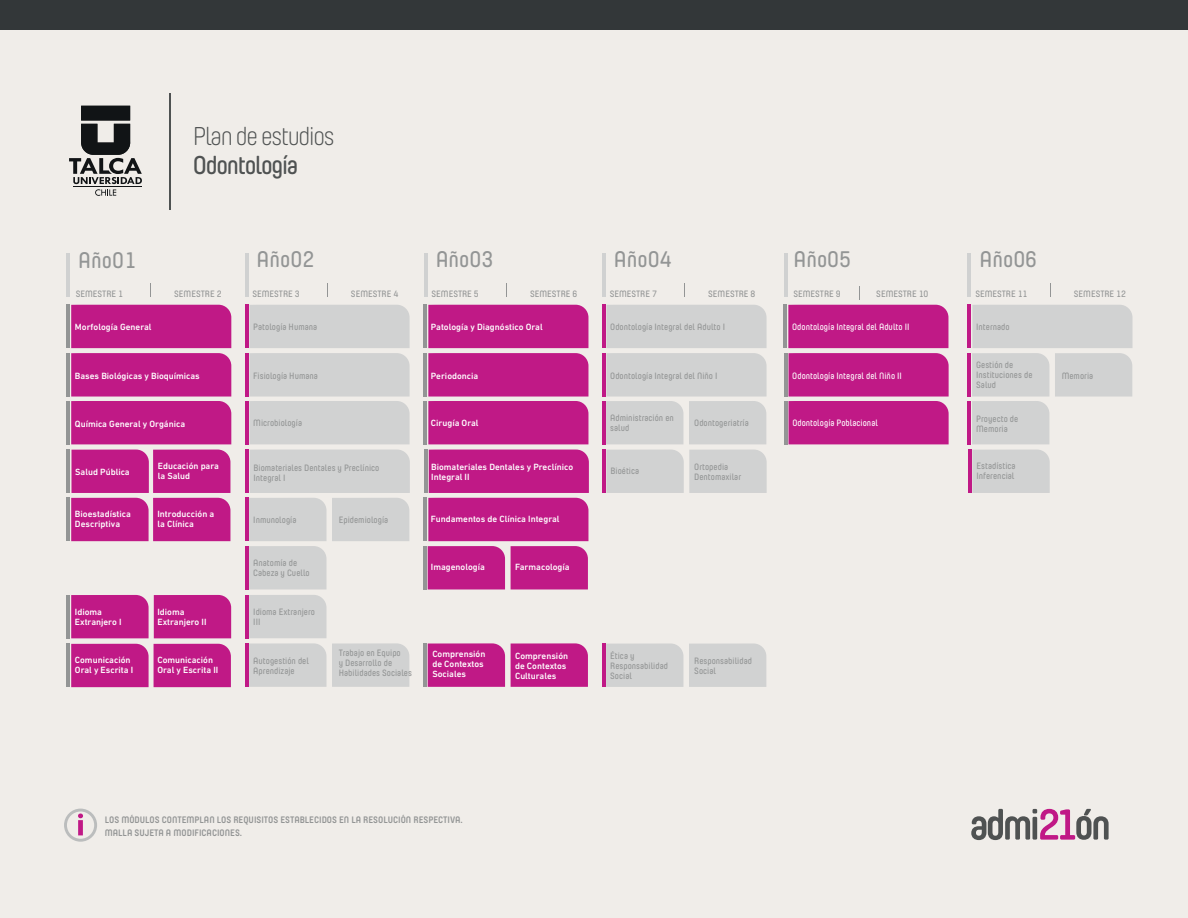
<style>
.page{position:relative;width:1188px;height:918px;background:#f0ede9}
.page>*{position:absolute;margin:0;border:0;box-sizing:border-box;transform-origin:0 0}
.t1{font:300 25.65px "Yummo";letter-spacing:-.05em;color:#4f5252}
.t2{font:600 25.65px "Yummo";letter-spacing:-.05em;color:#4f5252}
.t3{font:600 22.5px "Yummo";color:#939595}
.t4{font:700 9.45px/12.9px "Yummo";color:#939595}
.t5{font:600 9.15px/10.1px "Yummo";color:#939595}
.t6{font:500 9.15px/10.1px "DIN Next LT Pro";color:#fff}
.t7{font:600 9.15px "Yummo";color:#fff}
</style>
<div class="page">
<div style="left:0;top:0;width:1188px;height:30px;background:#333739"></div>
<hr style="left:67px;top:254px;width:3px;height:43px;background:#d0d1d1">
<hr style="left:245px;top:254px;width:3px;height:43px;background:#d0d1d1">
<svg style="left:327px;top:283px;width:1px;height:13px"></svg>
<hr style="left:424px;top:254px;width:3px;height:43px;background:#d0d1d1">
<svg style="left:506px;top:283px;width:1px;height:13px"></svg>
<hr style="left:602px;top:254px;width:3px;height:43px;background:#d0d1d1">
<hr style="left:784px;top:254px;width:3px;height:43px;background:#d0d1d1">
<hr style="left:245px;top:546px;width:3px;height:43px;background:#c01986">
<hr style="left:424px;top:546px;width:3px;height:43px;background:#939595">
<hr style="left:67px;top:305px;width:3px;height:43px;background:#939595">
<hr style="left:67px;top:353px;width:3px;height:43px;background:#939595">
<hr style="left:67px;top:595px;width:3px;height:43px;background:#939595">
<div style="left:71px;top:595px;width:160px;height:43px;background:#c01986"></div>
<hr style="left:245px;top:305px;width:3px;height:43px;background:#c01986">
<hr style="left:245px;top:353px;width:3px;height:43px;background:#c01986">
<hr style="left:245px;top:595px;width:3px;height:43px;background:#c01986">
<hr style="left:424px;top:450px;width:3px;height:43px;background:#939595">
<hr style="left:424px;top:305px;width:3px;height:43px;background:#939595">
<hr style="left:424px;top:353px;width:3px;height:43px;background:#939595">
<svg style="left:428px;top:305px;width:160px;height:139px;background:#c3298d"></svg>
<hr style="left:424px;top:401px;width:3px;height:43px;background:#939595">
<hr style="left:602px;top:305px;width:3px;height:43px;background:#c01986">
<hr style="left:602px;top:353px;width:3px;height:43px;background:#c01986">
<hr style="left:784px;top:305px;width:3px;height:43px;background:#939595">
<hr style="left:67px;top:450px;width:3px;height:43px;background:#939595">
<hr style="left:67px;top:498px;width:3px;height:43px;background:#939595">
<svg style="left:71px;top:450px;width:159px;height:91px;background:#c42e90"></svg>
<div style="left:71px;top:644px;width:160px;height:43px;background:#c01986"></div>
<hr style="left:67px;top:644px;width:3px;height:43px;background:#939595">
<hr style="left:245px;top:498px;width:3px;height:43px;background:#c01986">
<div style="left:511px;top:643px;width:77px;height:44px;background:#c01986"></div>
<div style="left:428px;top:643px;width:77px;height:44px;background:#c01986"></div>
<hr style="left:424px;top:643px;width:3px;height:44px;background:#939595">
<svg style="left:606px;top:305px;width:161px;height:139px;background:#d3d4d4"></svg>
<hr style="left:602px;top:401px;width:3px;height:43px;background:#c01986">
<hr style="left:968px;top:253px;width:3px;height:44px;background:#d0d1d1">
<svg style="left:1050px;top:283px;width:1px;height:13px"></svg>
<hr style="left:968px;top:305px;width:3px;height:43px;background:#c01986">
<hr style="left:968px;top:353px;width:3px;height:43px;background:#c01986">
<svg style="left:972px;top:305px;width:160px;height:139px"></svg>
<hr style="left:968px;top:401px;width:3px;height:43px;background:#c01986">
<div style="left:972px;top:450px;width:78px;height:43px;background:#d1d2d2"></div>
<hr style="left:968px;top:450px;width:3px;height:43px;background:#c01986">
<hr style="left:784px;top:353px;width:3px;height:43px;background:#939595">
<svg style="left:788px;top:305px;width:161px;height:139px;background:#c3298d"></svg>
<hr style="left:784px;top:401px;width:3px;height:43px;background:#939595">
<div style="left:606px;top:450px;width:161px;height:43px;background:#d1d2d2"></div>
<hr style="left:602px;top:450px;width:3px;height:43px;background:#c01986">
<div style="left:689px;top:644px;width:77px;height:43px;background:#d1d2d2"></div>
<div style="left:606px;top:644px;width:77px;height:43px;background:#d1d2d2"></div>
<hr style="left:602px;top:644px;width:3px;height:43px;background:#c01986">
<svg style="left:428px;top:450px;width:161px;height:139px;background:#c42c8f"></svg>
<hr style="left:424px;top:498px;width:3px;height:43px;background:#939595">
<svg style="left:249px;top:305px;width:161px;height:139px;background:#d3d4d3"></svg>
<hr style="left:245px;top:401px;width:3px;height:43px;background:#c01986">
<svg style="left:249px;top:450px;width:161px;height:139px"></svg>
<hr style="left:245px;top:450px;width:3px;height:43px;background:#c01986">
<div style="left:332px;top:643px;width:77px;height:44px;background:#d1d2d2"></div>
<svg style="left:249px;top:595px;width:77px;height:92px;background:#d3d3d3"></svg>
<hr style="left:245px;top:643px;width:3px;height:44px;background:#c01986">
<svg style="left:71px;top:305px;width:160px;height:139px;background:#c3298d"></svg>
<hr style="left:67px;top:401px;width:3px;height:43px;background:#939595">
<svg style="left:971px;top:809px;width:138px;height:31px"></svg>
<svg style="left:78px;top:814px;width:5px;height:21px"></svg>
<div style="left:64px;top:809px;width:33px;height:33px;border:3px solid #bbbdbd;border-radius:50%"></div>
<hr style="left:170px;top:93px;width:1px;height:117px;background:#4f5252">
<svg style="left:69px;top:106px;width:73px;height:90px"></svg>
<hr style="left:73px;top:186px;width:69px;height:1px;background:#111416">
<svg style="left:859px;top:286px;width:1px;height:13px"></svg>
<h1 class="t1" style="left:193px;top:121px;width:143px">Plan de estudios</h1>
<h1 class="t2" style="left:193px;top:144px;width:107px">Odontología</h1>
<h2 class="t3" style="left:78px;top:242px;width:59px">Año01</h2>
<h2 class="t3" style="left:257px;top:241px;width:59px">Año02</h2>
<p class="t5" style="left:76px;top:288px;width:49px">SEMESTRE 1</p>
<p class="t5" style="left:174px;top:288px;width:49px">SEMESTRE 2</p>
<p class="t5" style="left:252px;top:288px;width:49px">SEMESTRE 3</p>
<p class="t5" style="left:351px;top:288px;width:49px">SEMESTRE 4</p>
<h2 class="t3" style="left:436px;top:241px;width:59px">Año03</h2>
<p class="t5" style="left:432px;top:288px;width:49px">SEMESTRE 5</p>
<p class="t5" style="left:530px;top:288px;width:49px">SEMESTRE 6</p>
<h2 class="t3" style="left:614px;top:241px;width:59px">Año04</h2>
<p class="t5" style="left:610px;top:288px;width:49px">SEMESTRE 7</p>
<p class="t5" style="left:708px;top:288px;width:49px">SEMESTRE 8</p>
<h2 class="t3" style="left:793px;top:241px;width:59px">Año05</h2>
<p class="t5" style="left:793px;top:288px;width:49px">SEMESTRE 9</p>
<p class="t5" style="left:876px;top:288px;width:54px">SEMESTRE 10</p>
<p class="t6" style="left:75px;top:322px;width:78px">Morfología General</p>
<p class="t5" style="left:253px;top:321px;width:66px">Patología Humana</p>
<p class="t6" style="left:431px;top:322px;width:113px">Patología y Diagnóstico Oral</p>
<p class="t5" style="left:610px;top:321px;width:116px">Odontología Integral del Adulto I</p>
<p class="t7" style="left:792px;top:320px;width:119px">Odontología Integral del Adulto II</p>
<h2 class="t3" style="left:979px;top:241px;width:59px">Año06</h2>
<p class="t5" style="left:975px;top:288px;width:54px">SEMESTRE 11</p>
<p class="t5" style="left:1074px;top:288px;width:54px">SEMESTRE 12</p>
<p class="t5" style="left:976px;top:321px;width:35px">Internado</p>
<p class="t6" style="left:75px;top:371px;width:126px">Bases Biológicas y Bioquímicas</p>
<p class="t6" style="left:75px;top:418px;width:112px">Química General y Orgánica</p>
<p class="t5" style="left:253px;top:369px;width:66px">Fisiología Humana</p>
<p class="t5" style="left:253px;top:417px;width:50px">Microbiología</p>
<p class="t6" style="left:431px;top:370px;width:49px">Periodoncia</p>
<p class="t6" style="left:431px;top:418px;width:49px">Cirugía Oral</p>
<p class="t5" style="left:610px;top:370px;width:109px">Odontología Integral del Niño I</p>
<p class="t5" style="left:610px;top:412px;width:65px">Administración en salud</p>
<p class="t5" style="left:694px;top:417px;width:56px">Odontogeriatría</p>
<p class="t7" style="left:792px;top:368px;width:111px">Odontología Integral del Niño II</p>
<p class="t7" style="left:792px;top:416px;width:87px">Odontología Poblacional</p>
<p class="t6" style="left:75px;top:467px;width:56px">Salud Pública</p>
<p class="t6" style="left:158px;top:461px;width:63px">Educación para la Salud</p>
<p class="t6" style="left:75px;top:509px;width:57px">Bioestadística<br>Descriptiva</p>
<p class="t6" style="left:158px;top:509px;width:58px">Introducción a la Clínica</p>
<p class="t5" style="left:254px;top:462px;width:127px">Biomateriales Dentales y Preclínico<br>Integral I</p>
<p class="t5" style="left:253px;top:514px;width:45px">Inmunología</p>
<p class="t5" style="left:339px;top:513px;width:51px">Epidemiología</p>
<p class="t6" style="left:431px;top:461px;width:144px">Biomateriales Dentales y Preclínico<br>Integral II</p>
<p class="t6" style="left:431px;top:514px;width:130px">Fundamentos de Clínica Integral</p>
<p class="t5" style="left:611px;top:465px;width:30px">Bioética</p>
<p class="t5" style="left:694px;top:461px;width:48px">Ortopedia<br>Dentomaxilar</p>
<p class="t5" style="left:976px;top:358px;width:58px">Gestión de<br>Instituciones de<br>Salud</p>
<p class="t5" style="left:976px;top:412px;width:44px">Proyecto de<br>Memoria</p>
<p class="t5" style="left:977px;top:460px;width:41px">Estadística<br>Inferencial</p>
<p class="t5" style="left:1062px;top:370px;width:33px">Memoria</p>
<p class="t5" style="left:253px;top:557px;width:58px">Anatomía de<br>Cabeza y Cuello</p>
<p class="t6" style="left:431px;top:562px;width:55px">Imagenología</p>
<p class="t6" style="left:515px;top:562px;width:56px">Farmacología</p>
<p class="t6" style="left:75px;top:607px;width:48px">Idioma<br>Extranjero I</p>
<p class="t6" style="left:157px;top:607px;width:51px">Idioma<br>Extranjero II</p>
<p class="t5" style="left:253px;top:606px;width:63px">Idioma Extranjero<br>III</p>
<p class="t6" style="left:75px;top:654px;width:60px">Comunicación<br>Oral y Escrita I</p>
<p class="t6" style="left:157px;top:654px;width:62px">Comunicación<br>Oral y Escrita II</p>
<p class="t5" style="left:253px;top:655px;width:57px">Autogestión del<br>Aprendizaje</p>
<p class="t5" style="left:339px;top:647px;width:75px">Trabajo en Equipo<br>y Desarrollo de<br>Habilidades Sociales</p>
<p class="t6" style="left:432px;top:649px;width:55px">Comprensión de Contextos<br>Sociales</p>
<p class="t6" style="left:515px;top:650px;width:55px">Comprensión de Contextos<br>Culturales</p>
<p class="t5" style="left:610px;top:650px;width:59px">Ética y<br>Responsabilidad<br>Social</p>
<p class="t5" style="left:694px;top:655px;width:59px">Responsabilidad<br>Social</p>
<p class="t4" style="left:105px;top:812px;width:360px">LOS MÓDULOS CONTEMPLAN LOS REQUISITOS ESTABLECIDOS EN LA RESOLUCIÓN RESPECTIVA.<br>MALLA SUJETA A MODIFICACIONES.</p>
</div>
